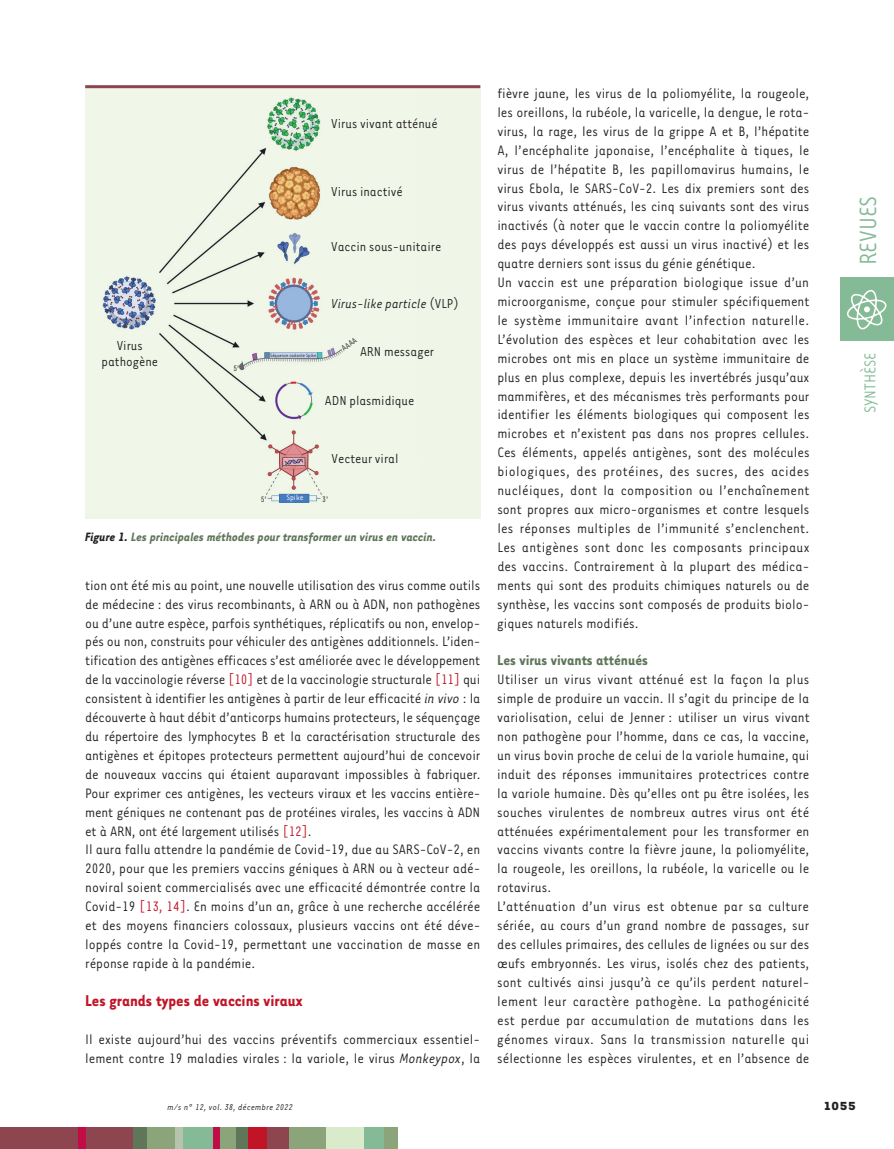
<style>
.page{position:relative;width:894px;height:1149px;background:#fff}
.page>*{position:absolute;margin:0;border:0;box-sizing:border-box;transform-origin:0 0}
.t1{font:27px "Tarzana Narrow";color:#84ba95}
.t2{font:700 18px "Tarzana Narrow";color:#c11527}
.t3{font:18px "Tarzana Narrow";color:#84ba95}
.t4{font:700 16.5px "Tarzana Narrow";color:#5f7659}
.t5{font:15.75px/18.9px "Tarzana Narrow";color:#231f20}
.t6{font:15px/15.8px "Tarzana Narrow";color:#231f20;text-align:center}
.t7{font:italic 15px "Tarzana Narrow";color:#231f20}
.t8{font:italic 700 13.95px "Tarzana Narrow";color:#5f7659}
.t9{font:700 13.5px "Tarzana Wide";color:#231f20}
.t10{font:italic 9.75px "Tarzana Narrow";letter-spacing:.025em;color:#231f20}
.t11{font:9px "Tarzana Narrow";color:#231f20}
.t12{font:9px "Tarzana Narrow";color:#fff}
.t13{font:5.4px "Tarzana Narrow";color:#231f20}
.s1{font-style:normal}
.s2{color:#231f20}
.s3{color:#c11527}
.s4{font-style:italic}
</style>
<div class="page">
<div style="left:840px;top:277px;width:53px;height:63px;background:#84ba95"></div>
<svg style="left:847px;top:290px;width:39px;height:39px"></svg>
<div style="left:0;top:1127px;width:134px;height:21px;background:#8d454f"></div>
<div style="left:235px;top:1127px;width:13px;height:21px;background:#5f7659"></div>
<div style="left:78px;top:1127px;width:7px;height:21px;background:#c10d45"></div>
<div style="left:133px;top:1127px;width:22px;height:21px;background:#5f7659"></div>
<div style="left:147px;top:1127px;width:30px;height:21px;background:#8ba479"></div>
<div style="left:175px;top:1127px;width:9px;height:21px;background:#b6c4ad"></div>
<div style="left:183px;top:1127px;width:30px;height:21px;background:#84ba95"></div>
<div style="left:217px;top:1127px;width:19px;height:21px;background:#8ba479"></div>
<div style="left:213px;top:1127px;width:6px;height:21px;background:#c10d45"></div>
<div style="left:248px;top:1127px;width:27px;height:21px;background:#c11527"></div>
<div style="left:287px;top:1127px;width:39px;height:21px;background:#8ba479"></div>
<div style="left:267px;top:1127px;width:21px;height:21px;background:#8d454f"></div>
<div style="left:326px;top:1127px;width:38px;height:21px;background:#daebcb"></div>
<div style="left:364px;top:1127px;width:20px;height:21px;background:#84ba95"></div>
<div style="left:383px;top:1127px;width:14px;height:21px;background:#8ba479"></div>
<div style="left:85px;top:85px;width:395px;height:434px;background:#eff6e8"></div>
<img style="left:85px;top:88px;width:379px;height:415px">
<hr style="left:85px;top:85px;width:395px;height:3px;background:#8d454f">
<p class="t6" style="left:331px;top:114px;width:108px">Virus vivant atténué</p>
<p class="t6" style="left:331px;top:183px;width:73px">Virus inactivé</p>
<p class="t6" style="left:101px;top:337px;width:58px">Virus pathogène</p>
<p class="t11" style="left:233px;top:362px;width:7px">5’</p>
<p class="t6" style="left:331px;top:238px;width:112px">Vaccin sous-unitaire</p>
<p class="t13" style="left:270px;top:352px;width:48px">Séquence codante Spike</p>
<p class="t7" style="left:331px;top:294px;width:129px">Virus-like particle <span class="s1">(VLP)</span></p>
<p class="t6" style="left:360px;top:343px;width:76px">ARN messager</p>
<p class="t6" style="left:324px;top:392px;width:91px">ADN plasmidique</p>
<p class="t11" style="left:339px;top:344px;width:18px;rotate:-36deg">AAAA</p>
<p class="t6" style="left:331px;top:449px;width:68px">Vecteur viral</p>
<p class="t11" style="left:261px;top:494px;width:7px">5’</p>
<p class="t12" style="left:286px;top:491px;width:19px">Spike</p>
<p class="t11" style="left:322px;top:494px;width:7px">3’</p>
<p class="t8" style="left:85px;top:527px;width:353px"><span class="s2">Figure 1.</span> Les principales méthodes pour transformer un virus en vaccin.</p>
<p class="t5" style="left:85px;top:574px;width:396px">tion ont été mis au point, une nouvelle utilisation des virus comme outils de médecine : des virus recombinants, à ARN ou à ADN, non pathogènes ou d’une autre espèce, parfois synthétiques, réplicatifs ou non, envelop&shy;pés ou non, construits pour véhiculer des antigènes additionnels. L’iden&shy;tification des antigènes efficaces s’est améliorée avec le développement de la vaccinologie réverse <span class="s3">[10]</span> et de la vaccinologie structurale <span class="s3">[11]</span> qui consistent à identifier les antigènes à partir de leur efficacité <span class="s4">in vivo</span> : la découverte à haut débit d’anticorps humains protecteurs, le séquençage du répertoire des lymphocytes B et la caractérisation structurale des antigènes et épitopes protecteurs permettent aujourd’hui de concevoir de nouveaux vaccins qui étaient auparavant impossibles à fabriquer.<br>Pour exprimer ces antigènes, les vecteurs viraux et les vaccins entière&shy;ment géniques ne contenant pas de protéines virales, les vaccins à ADN et à ARN, ont été largement utilisés <span class="s3">[12]</span>.<br>Il aura fallu attendre la pandémie de Covid-19, due au SARS-CoV-2, en 2020, pour que les premiers vaccins géniques à ARN ou à vecteur adé&shy;noviral soient commercialisés avec une efficacité démontrée contre la Covid-19 <span class="s3">[13, 14]</span>. En moins d’un an, grâce à une recherche accélérée et des moyens financiers colossaux, plusieurs vaccins ont été déve&shy;loppés contre la Covid-19, permettant une vaccination de masse en réponse rapide à la pandémie.</p>
<p class="t2" style="left:85px;top:988px;width:219px">Les grands types de vaccins viraux</p>
<p class="t5" style="left:85px;top:1028px;width:396px">Il existe aujourd’hui des vaccins préventifs commerciaux essentiel&shy;lement contre 19 maladies virales : la variole, le virus <span class="s4">Monkeypox</span>, la</p>
<p class="t5" style="left:497px;top:83px;width:314px">fièvre jaune, les virus de la poliomyélite, la rougeole, les oreillons, la rubéole, la varicelle, la dengue, le rota&shy;virus, la rage, les virus de la grippe A et B, l’hépatite A, l’encéphalite japonaise, l’encéphalite à tiques, le virus de l’hépatite B, les papillomavirus humains, le virus Ebola, le SARS-CoV-2. Les dix premiers sont des virus vivants atténués, les cinq suivants sont des virus inactivés (à noter que le vaccin contre la poliomyélite des pays développés est aussi un virus inactivé) et les quatre derniers sont issus du génie génétique.<br>Un vaccin est une préparation biologique issue d’un microorganisme, conçue pour stimuler spécifiquement le système immunitaire avant l’infection naturelle.<br>L’évolution des espèces et leur cohabitation avec les microbes ont mis en place un système immunitaire de plus en plus complexe, depuis les invertébrés jusqu’aux mammifères, et des mécanismes très performants pour identifier les éléments biologiques qui composent les microbes et n’existent pas dans nos propres cellules.<br>Ces éléments, appelés antigènes, sont des molécules biologiques, des protéines, des sucres, des acides nucléiques, dont la composition ou l’enchaînement sont propres aux micro-organismes et contre lesquels les réponses multiples de l’immunité s’enclenchent.<br>Les antigènes sont donc les composants principaux des vaccins. Contrairement à la plupart des médica&shy;ments qui sont des produits chimiques naturels ou de synthèse, les vaccins sont composés de produits biolo&shy;giques naturels modifiés.</p>
<p class="t4" style="left:497px;top:650px;width:152px">Les virus vivants atténués</p>
<p class="t5" style="left:497px;top:669px;width:314px">Utiliser un virus vivant atténué est la façon la plus simple de produire un vaccin. Il s’agit du principe de la variolisation, celui de Jenner : utiliser un virus vivant non pathogène pour l’homme, dans ce cas, la vaccine, un virus bovin proche de celui de la variole humaine, qui induit des réponses immunitaires protectrices contre la variole humaine. Dès qu’elles ont pu être isolées, les souches virulentes de nombreux autres virus ont été atténuées expérimentalement pour les transformer en vaccins vivants contre la fièvre jaune, la poliomyélite, la rougeole, les oreillons, la rubéole, la varicelle ou le rotavirus.<br>L’atténuation d’un virus est obtenue par sa culture sériée, au cours d’un grand nombre de passages, sur des cellules primaires, des cellules de lignées ou sur des œufs embryonné s. Les virus, isolés chez des patients, sont cultivés ainsi jusqu’à ce qu’ils perdent naturel&shy;lement leur caractère pathogène. La pathogénicité est perdue par accumulation de mutations dans les génomes viraux. Sans la transmission naturelle qui sélectionne les espèces virulentes, et en l’absence de</p>
<h1 class="t1" style="left:851px;top:265px;width:71px;rotate:-90deg">REVUES</h1>
<p class="t3" style="left:858px;top:413px;width:62px;rotate:-90deg">SYNTHÈSE</p>
<p class="t10" style="left:167px;top:1100px;width:127px">m/s n° 12, vol. 38, décembre 2022</p>
<p class="t9" style="left:822px;top:1097px;width:34px">1055</p>
</div>
